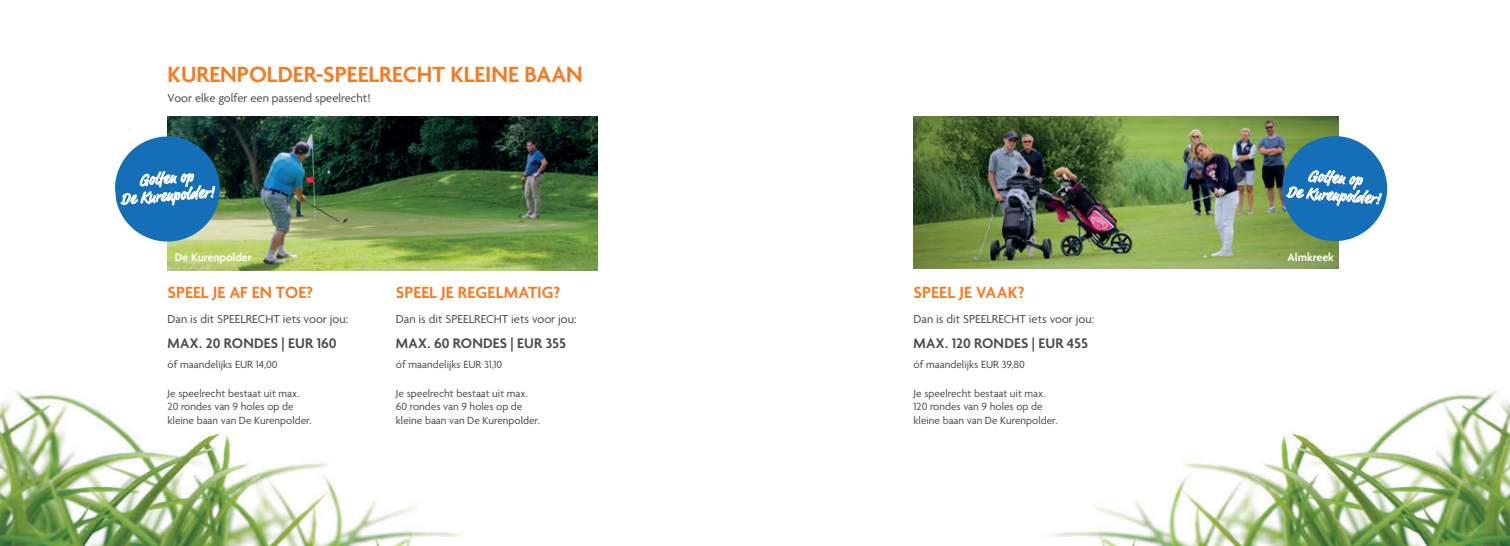
<style>
.page{position:relative;width:1510px;height:546px;background:#fff}
.page>*{position:absolute;margin:0;border:0;box-sizing:border-box;transform-origin:0 0}
.t1{font:600 23.75px "Agenda";color:#f47b21}
.t2{font:600 17.5px "Agenda";color:#f47b21}
.t3{font:16.12px/17.4px "Market OT";color:#fff;text-align:center}
.t4{font:600 15px "Agenda";letter-spacing:.01em;color:#4b4c4d}
.t5{font:12.5px "Agenda";color:#4b4c4d}
.t6{font:600 11.88px "Agenda";color:#fff}
.t7{font:11.25px/13.8px "Agenda";color:#4b4c4d}
</style>
<div class="page">
<img style="left:0;top:389px;width:1509px;height:157px">
<img style="left:168px;top:117px;width:430px;height:154px">
<img style="left:913px;top:117px;width:425px;height:151px">
<img style="left:224px;top:149px;width:5px;height:80px">
<svg style="left:115px;top:132px;width:109px;height:114px;background:#538fb6"></svg>
<img style="left:1278px;top:148px;width:110px;height:81px">
<svg style="left:1281px;top:136px;width:106px;height:106px;background:#4b8db6"></svg>
<h1 class="t1" style="left:168px;top:62px;width:417px">KURENPOLDER-SPEELRECHT KLEINE BAAN</h1>
<p class="t5" style="left:168px;top:92px;width:204px">Voor elke golfer een passend speelrecht!</p>
<h3 class="t3" style="left:119px;top:174px;width:95px;rotate:-4deg">Golfen op<br>De Kurenpolder!</h3>
<h3 class="t3" style="left:1288px;top:167px;width:95px;rotate:4deg">Golfen op<br>De Kurenpolder!</h3>
<p class="t6" style="left:175px;top:251px;width:78px">De Kurenpolder</p>
<p class="t6" style="left:1287px;top:251px;width:48px">Almkreek</p>
<h2 class="t2" style="left:168px;top:283px;width:147px">SPEEL JE AF EN TOE?</h2>
<p class="t5" style="left:168px;top:312px;width:182px">Dan is dit SPEELRECHT iets voor jou:</p>
<h3 class="t4" style="left:168px;top:335px;width:170px">MAX. 20 RONDES | EUR 160</h3>
<p class="t7" style="left:168px;top:358px;width:112px">óf maandelijks EUR 14,00</p>
<p class="t7" style="left:168px;top:387px;width:145px">Je speelrecht bestaat uit max.<br>20 rondes van 9 holes op de kleine baan van De Kurenpolder.</p>
<h2 class="t2" style="left:396px;top:283px;width:166px">SPEEL JE REGELMATIG?</h2>
<p class="t5" style="left:396px;top:312px;width:182px">Dan is dit SPEELRECHT iets voor jou:</p>
<h3 class="t4" style="left:396px;top:335px;width:171px">MAX. 60 RONDES | EUR 355</h3>
<p class="t7" style="left:396px;top:358px;width:108px">óf maandelijks EUR 31,10</p>
<p class="t7" style="left:396px;top:387px;width:145px">Je speelrecht bestaat uit max.<br>60 rondes van 9 holes op de kleine baan van De Kurenpolder.</p>
<h2 class="t2" style="left:913px;top:283px;width:112px">SPEEL JE VAAK?</h2>
<p class="t5" style="left:913px;top:312px;width:182px">Dan is dit SPEELRECHT iets voor jou:</p>
<h3 class="t4" style="left:913px;top:335px;width:176px">MAX. 120 RONDES | EUR 455</h3>
<p class="t7" style="left:913px;top:358px;width:113px">óf maandelijks EUR 39,80</p>
<p class="t7" style="left:913px;top:387px;width:145px">Je speelrecht bestaat uit max.<br>120 rondes van 9 holes op de kleine baan van De Kurenpolder.</p>
</div>
